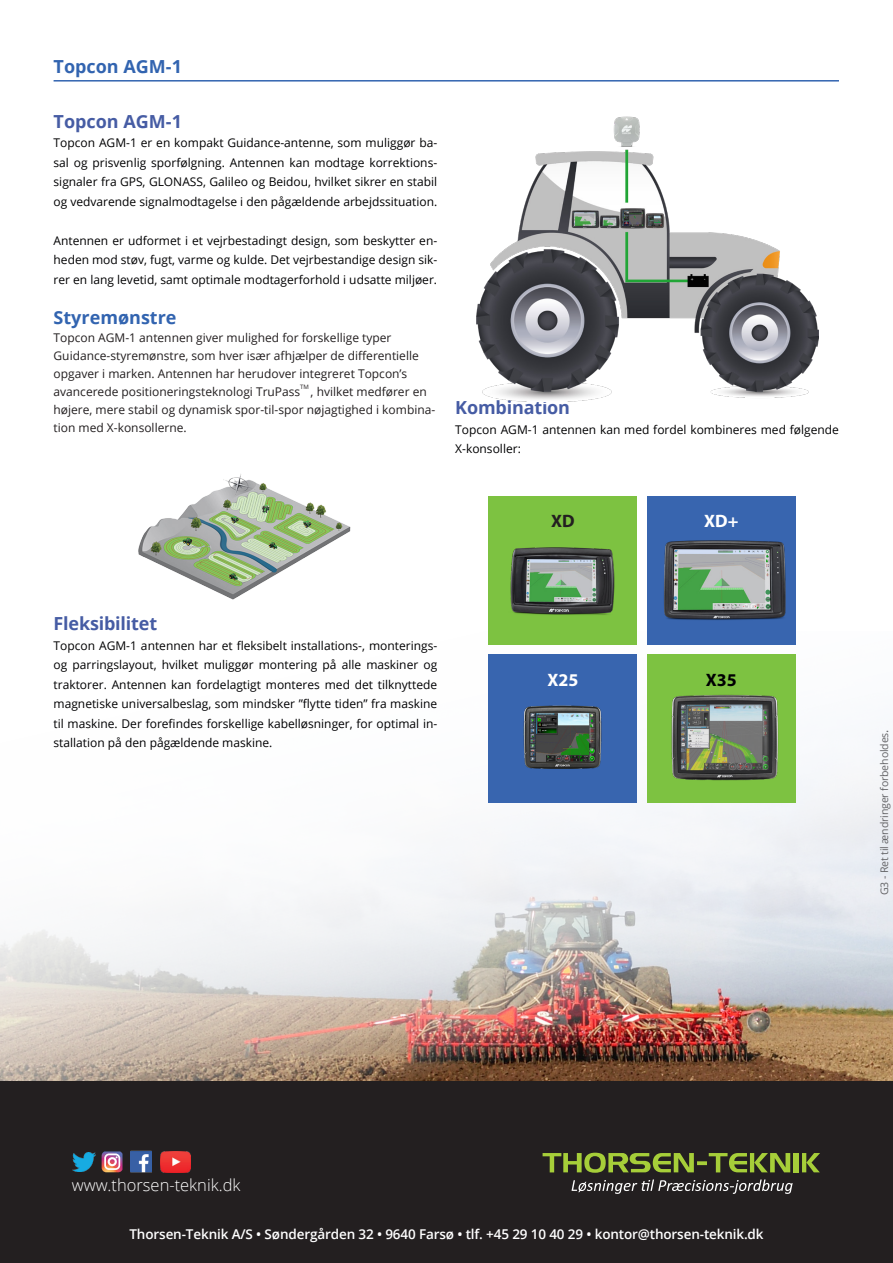
<style>
.page{position:relative;width:893px;height:1263px;background:#fff}
.page>*{position:absolute;margin:0;border:0;box-sizing:border-box;transform-origin:0 0}
.t1{font:700 18px "Open Sans";letter-spacing:-.01em;color:#465ca4}
.t2{font:700 18px "Open Sans";color:#3264b0}
.t3{font:700 18px "Myriad Pro";color:#fff}
.t4{font:700 18px "Myriad Pro";color:#000002}
.t5{font:700 18px "Myriad Pro";color:#231f20}
.t6{font:300 16.5px "Open Sans";color:#fff}
.t7{font:600 13.5px "Open Sans";letter-spacing:-.01em;color:#fff}
.t8{font:12px/19.5px "Open Sans";color:#000002;text-align:justify}
.t9{font:12px/18px "Open Sans";color:#231f20}
.t10{font:10.5px "Open Sans";letter-spacing:-.01em;color:#636366}
.t11{font:6px "Open Sans";color:#231f20}
.s1{font-size:12px}
</style>
<div class="page">
<img style="left:0;top:743px;width:893px;height:338px">
<div style="left:0;top:1081px;width:893px;height:182px;background:#231f20"></div>
<svg style="left:543px;top:1153px;width:151px;height:20px"></svg>
<svg style="left:697px;top:1161px;width:10px;height:4px"></svg>
<svg style="left:709px;top:1153px;width:81px;height:19px"></svg>
<div style="left:793px;top:1153px;width:6px;height:19px;background:#a6ce39"></div>
<svg style="left:802px;top:1153px;width:18px;height:19px"></svg>
<svg style="left:572px;top:1179px;width:221px;height:15px"></svg>
<img style="left:131px;top:1151px;width:21px;height:22px">
<img style="left:73px;top:1152px;width:23px;height:19px">
<svg style="left:102px;top:1151px;width:21px;height:21px"></svg>
<img style="left:161px;top:1151px;width:29px;height:21px">
<hr style="left:54px;top:80px;width:785px;height:2px;background:#3264b0">
<img style="left:138px;top:474px;width:213px;height:126px">
<img style="left:476px;top:116px;width:342px;height:286px">
<div style="left:488px;top:496px;width:149px;height:149px;background:#7dc241"></div>
<div style="left:647px;top:496px;width:149px;height:149px;background:#3865af"></div>
<div style="left:488px;top:654px;width:149px;height:149px;background:#3865af"></div>
<div style="left:647px;top:654px;width:149px;height:149px;background:#7dc241"></div>
<img style="left:510px;top:547px;width:105px;height:68px">
<img style="left:663px;top:540px;width:123px;height:80px">
<img style="left:523px;top:705px;width:79px;height:64px">
<img style="left:671px;top:694px;width:108px;height:87px">
<p class="t2" style="left:54px;top:54px;width:130px">Topcon AGM-1</p>
<p class="t1" style="left:54px;top:109px;width:130px">Topcon AGM-1</p>
<p class="t8" style="left:54px;top:133px;width:385px">Topcon AGM-1 er en kompakt Guidance-antenne, som muliggør ba&shy;sal og prisvenlig sporfølgning. Antennen kan modtage korrektions&shy;signaler fra GPS, GLONASS, Galileo og Beidou, hvilket sikrer en stabil og vedvarende signalmodtagelse i den pågældende arbejdssituation.</p>
<p class="t8" style="left:54px;top:230px;width:385px">Antennen er udformet i et vejrbestadingt design, som beskytter en&shy;heden mod støv, fugt, varme og kulde. Det vejrbestandige design sik&shy;rer en lang levetid, samt optimale modtagerforhold i udsatte miljøer.</p>
<p class="t2" style="left:54px;top:305px;width:124px">Styremønstre</p>
<p class="t9" style="left:54px;top:329px;width:367px">Topcon AGM-1 antennen giver mulighed for forskellige typer Guidance-styremønstre, som hver især afhjælper de differentielle opgaver i marken. Antennen har herudover integreret Topcon’s avancerede positioneringsteknologi TruPass</p>
<p class="t11" style="left:300px;top:383px;width:10px">TM</p>
<p class="t9" style="left:54px;top:383px;width:383px;text-indent:257px">, hvilket medfører en højere, mere stabil og dynamisk spor-til-spor nøjagtighed i kombina&shy;tion med X-konsollerne.</p>
<p class="t1" style="left:455px;top:395px;width:116px">Kombination</p>
<p class="t8" style="left:455px;top:419px;width:385px">Topcon AGM-1 antennen kan med fordel kombineres med følgende<br>X-konsoller:</p>
<p class="t5" style="left:551px;top:509px;width:25px">XD</p>
<p class="t3" style="left:704px;top:509px;width:36px">XD+</p>
<p class="t1" style="left:54px;top:611px;width:105px">Fleksibilitet</p>
<p class="t8" style="left:54px;top:635px;width:385px">Topcon AGM-1 antennen har et fleksibelt installations-, monterings&shy;og parringslayout, hvilket muliggør montering på alle maskiner og traktorer. Antennen kan fordelagtigt monteres med det tilknyttede magnetiske universalbeslag, som mindsker ”flytte tiden” fra maskine til maskine. Der forefindes forskellige kabelløsninger, for optimal in&shy;stallation på den pågældende maskine.</p>
<p class="t3" style="left:547px;top:668px;width:33px">X25</p>
<p class="t4" style="left:706px;top:668px;width:33px">X35</p>
<p class="t10" style="left:877px;top:895px;width:167px;rotate:-90deg">G3 - Ret til ændringer forbeholdes<span class="s1">.</span></p>
<p class="t6" style="left:72px;top:1174px;width:170px">www.thorsen-teknik.dk</p>
<p class="t7" style="left:129px;top:1225px;width:636px">Thorsen-Teknik A/S • Søndergården 32 • 9640 Farsø • tlf. +45 29 10 40 29 • kontor@thorsen-teknik.dk</p>
</div>
